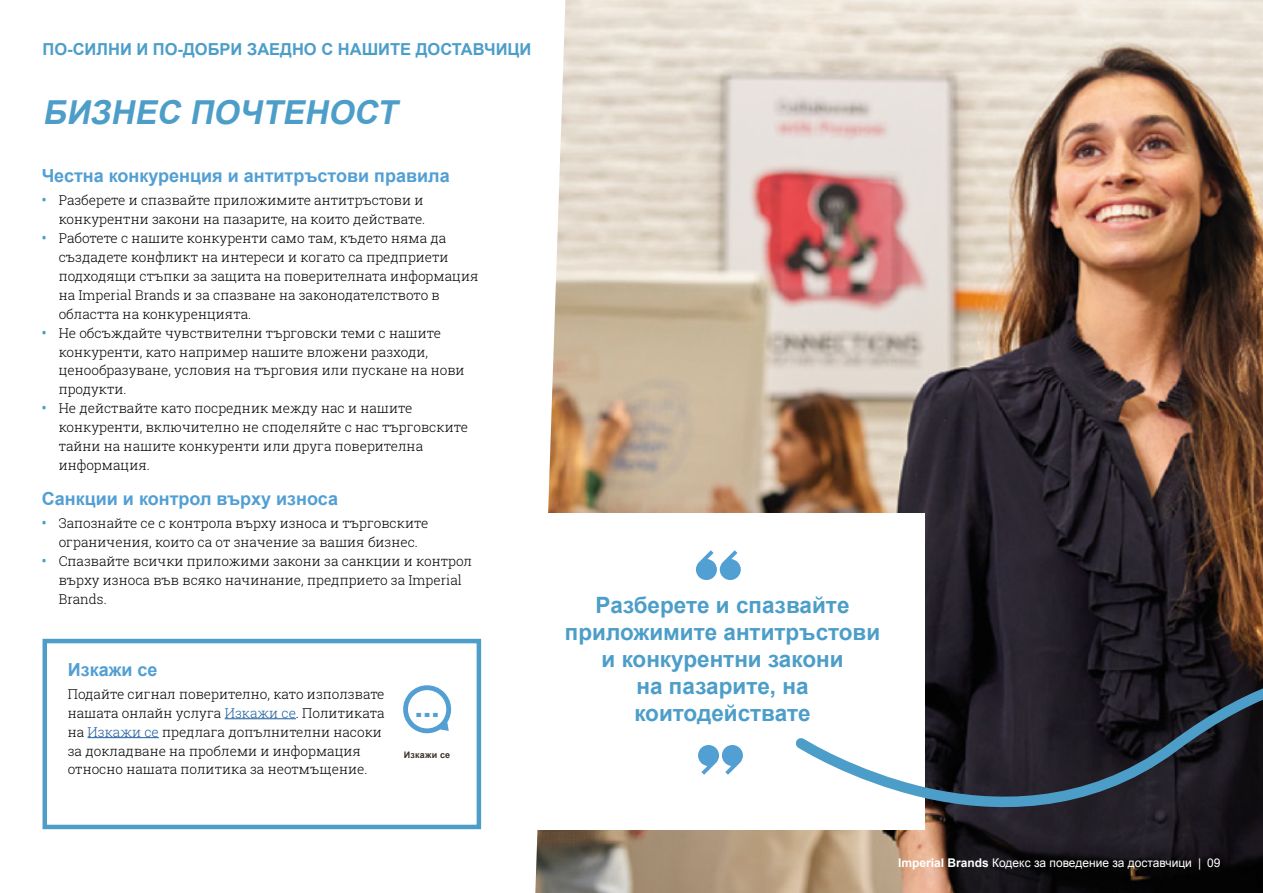
<style>
.page{position:relative;width:1263px;height:893px;background:#fff}
.page>*{position:absolute;margin:0;border:0;box-sizing:border-box;transform-origin:0 0}
.t1{font:italic 700 33px "Arial";color:#4c9ec9}
.t2{font:700 25.5px "Stainless";color:#529fd3}
.t3{font:700 22.5px/27px "Arial";color:#4c9ec9;text-align:center}
.t4{font:700 18px "Arial";color:#529fd3}
.t5{font:700 16.5px "Arial";color:#4c9ec9}
.t6{font:300 13.5px/18.9px "Roboto Slab";color:#000}
.t7{font:12px "Arial";color:#fff}
.t8{font:700 9px "Arial";letter-spacing:.02em;color:#3c3126}
.s1{font-weight:700;color:#4c9ec9}
.s2{color:#215e9e}
.s3{font-weight:700}
</style>
<div class="page">
<img style="left:535px;top:0;width:728px;height:893px">
<div style="left:521px;top:513px;width:403px;height:316px;background:#fff"></div>
<svg style="left:698px;top:745px;width:45px;height:30px"></svg>
<svg style="left:696px;top:550px;width:45px;height:30px"></svg>
<svg style="left:795px;top:656px;width:468px;height:153px"></svg>
<div style="left:43px;top:639px;width:438px;height:190px;border:4px solid #4c9ec9"></div>
<hr style="left:225px;top:718px;width:71px;height:1px;background:#215e9e">
<hr style="left:88px;top:737px;width:71px;height:1px;background:#215e9e">
<svg style="left:403px;top:685px;width:49px;height:49px"></svg>
<div style="left:408px;top:690px;width:38px;height:38px;background:#fff;border-radius:50%"></div>
<p class="t5" style="left:43px;top:38px;width:490px">ПО-СИЛНИ И ПО-ДОБРИ ЗАЕДНО С НАШИТЕ ДОСТАВЧИЦИ</p>
<h1 class="t1" style="left:43px;top:90px;width:364px">БИЗНЕС ПОЧТЕНОСТ</h1>
<h3 class="t4" style="left:42px;top:164px;width:410px">Честна конкуренция и антитръстови правила</h3>
<p class="t6" style="left:42px;top:191px;width:385px;text-align:right"><span class="s1">•</span> Разберете и спазвайте приложимите антитръстови и конкурентни закони на пазарите, на които действате.</p>
<p class="t6" style="left:59px;top:228px;width:421px;text-indent:-17px"><span class="s1">•</span> Работете с нашите конкуренти само там, където няма да създадете конфликт на интереси и когато са предприети подходящи стъпки за защита на поверителната информация на Imperial Brands и за спазване на законодателството в областта на конкуренцията.</p>
<p class="t6" style="left:59px;top:323px;width:407px;text-indent:-17px"><span class="s1">•</span> Не обсъждайте чувствителни търговски теми с нашите конкуренти, като например нашите вложени разходи, ценообразуване, условия на търговия или пускане на нови продукти.</p>
<p class="t6" style="left:59px;top:399px;width:411px;text-indent:-17px"><span class="s1">•</span> Не действайте като посредник между нас и нашите конкуренти, включително не споделяйте с нас търговските тайни на нашите конкуренти или друга поверителна информация.</p>
<h3 class="t4" style="left:42px;top:487px;width:298px">Санкции и контрол върху износа</h3>
<p class="t6" style="left:42px;top:514px;width:388px;text-align:center"><span class="s1">•</span> Запознайте се с контрола върху износа и търговските ограничения, които са от значение за вашия бизнес.</p>
<p class="t6" style="left:59px;top:551px;width:415px;text-indent:-17px"><span class="s1">•</span> Спазвайте всички приложими закони за санкции и контрол върху износа във всяко начинание, предприето за Imperial<br>Brands.</p>
<h3 class="t4" style="left:68px;top:657px;width:91px">Изкажи се</h3>
<p class="t6" style="left:68px;top:684px;width:318px">Подайте сигнал поверително, като използвате нашата онлайн услуга <span class="s2">Изкажи се</span>. Политиката на <span class="s2">Изкажи се</span> предлага допълнителни насоки за докладване на проблеми и информация относно нашата политика за неотмъщение.</p>
<h2 class="t2" style="left:415px;top:691px;width:26px">…</h2>
<p class="t8" style="left:404px;top:749px;width:48px">Изкажи се</p>
<h3 class="t3" style="left:565px;top:593px;width:317px">Разберете и спазвайте приложимите антитръстови и конкурентни закони<br>на пазарите, на коитодействате</h3>
<p class="t7" style="left:898px;top:855px;width:324px"><span class="s3">Imperial Brands</span> Кодекс за поведение за доставчици | 09</p>
</div>
